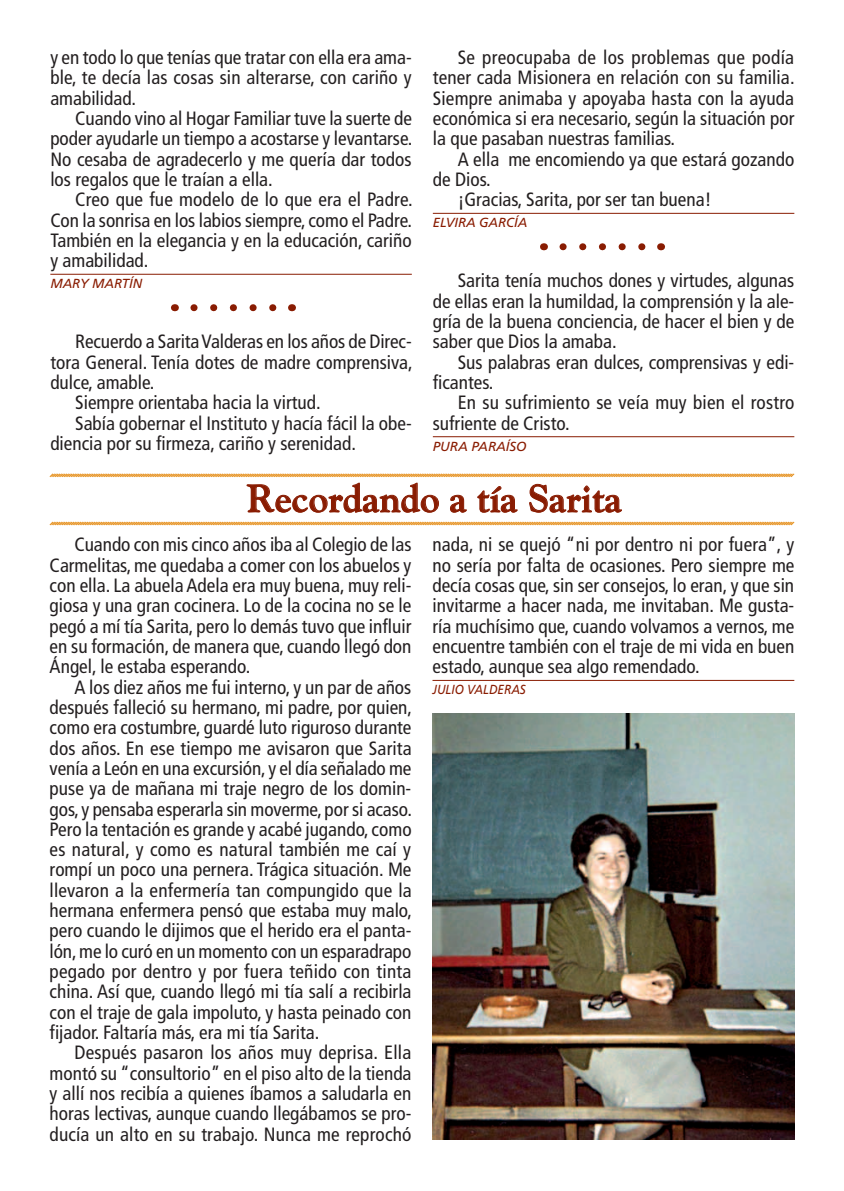
<style>
.page{position:relative;width:844px;height:1191px;background:#fff}
.page>*{position:absolute;margin:0;border:0;box-sizing:border-box;transform-origin:0 0}
.t1{font:700 38.5px "Goudy Std";color:#891c02}
.t2{font:condensed 19.25px/20.3px "Frutiger LT Std";color:#231f20;text-align:justify}
.t3{font:italic 13.12px "Frutiger LT Std";color:#891c02}
.t4{font:italic 13.12px "Frutiger LT Std";color:#891c02;scale:.9 1}
</style>
<div class="page">
<hr style="left:432px;top:680px;width:362px;height:1px;background:#891c02">
<img style="left:432px;top:714px;width:362px;height:425px">
<svg style="left:49px;top:521px;width:745px;height:5px"></svg>
<svg style="left:49px;top:473px;width:745px;height:40px"></svg>
<hr style="left:50px;top:274px;width:362px;height:1px;background:#891c02">
<hr style="left:433px;top:213px;width:361px;height:1px;background:#891c02">
<hr style="left:433px;top:436px;width:361px;height:1px;background:#891c02">
<svg style="left:194px;top:304px;width:83px;height:7px"></svg>
<svg style="left:563px;top:243px;width:83px;height:7px"></svg>
<p class="t2" style="left:50px;top:47px;width:363px">y en todo lo que tenías que tratar con ella era ama&shy;ble, te decía las cosas sin alterarse, con cariño y amabilidad.</p>
<p class="t2" style="left:50px;top:108px;width:363px;text-indent:25px">Cuando vino al Hogar Familiar tuve la suerte de poder ayudarle un tiempo a acostarse y levantarse.<br>No cesaba de agradecerlo y me quería dar todos los regalos que le traían a ella.</p>
<p class="t2" style="left:50px;top:189px;width:363px;text-indent:25px">Creo que fue modelo de lo que era el Padre.<br>Con la sonrisa en los labios siempre, como el Padre.<br>También en la elegancia y en la educación, cariño y amabilidad.</p>
<p class="t3" style="left:50px;top:276px;width:93px">MARY MARTÍN</p>
<p class="t2" style="left:75px;top:332px;width:338px">Recuerdo a Sarita Valderas en los años de Direc-</p>
<p class="t2" style="left:50px;top:352px;width:364px">tora General. Tenía dotes de madre comprensiva,</p>
<p class="t2" style="left:50px;top:372px;width:106px">dulce, amable.</p>
<p class="t2" style="left:75px;top:392px;width:247px">Siempre orientaba hacia la virtud.</p>
<p class="t2" style="left:75px;top:413px;width:338px">Sabía gobernar el Instituto y hacía fácil la obe-</p>
<p class="t2" style="left:50px;top:433px;width:307px">diencia por su firmeza, cariño y serenidad.</p>
<p class="t2" style="left:433px;top:47px;width:363px;text-indent:25px">Se preocupaba de los problemas que podía tener cada Misionera en relación con su familia.<br>Siempre animaba y apoyaba hasta con la ayuda económica si era necesario, según la situación por la que pasaban nuestras familias.</p>
<p class="t2" style="left:457px;top:149px;width:338px">A ella me encomiendo ya que estará gozando</p>
<p class="t2" style="left:433px;top:169px;width:59px">de Dios.</p>
<p class="t2" style="left:457px;top:189px;width:255px">¡Gracias, Sarita, por ser tan buena!</p>
<p class="t3" style="left:433px;top:215px;width:96px">ELVIRA GARCÍA</p>
<p class="t2" style="left:433px;top:271px;width:363px;text-indent:25px">Sarita tenía muchos dones y virtudes, algunas de ellas eran la humildad, la comprensión y la ale&shy;gría de la buena conciencia, de hacer el bien y de saber que Dios la amaba.</p>
<p class="t2" style="left:433px;top:352px;width:363px;text-indent:25px">Sus palabras eran dulces, comprensivas y edi&shy;ficantes.</p>
<p class="t2" style="left:433px;top:392px;width:363px;text-indent:25px">En su sufrimiento se veía muy bien el rostro sufriente de Cristo.</p>
<p class="t3" style="left:433px;top:438px;width:95px">PURA PARAÍSO</p>
<h1 class="t1" style="left:247px;top:475px;width:376px">Recordando a tía Sarita</h1>
<p class="t2" style="left:50px;top:535px;width:363px;text-indent:25px">Cuando con mis cinco años iba al Colegio de las Carmelitas, me quedaba a comer con los abuelos y con ella. La abuela Adela era muy buena, muy reli&shy;giosa y una gran cocinera. Lo de la cocina no se le pegó a mí tía Sarita, pero lo demás tuvo que influir en su formación, de manera que, cuando llegó don Ángel, le estaba esperando.</p>
<p class="t2" style="left:50px;top:677px;width:364px;text-indent:25px">A los diez años me fui interno, y un par de años después falleció su hermano, mi padre, por quien, como era costumbre, guardé luto riguroso durante dos años. En ese tiempo me avisaron que Sarita venía a León en una excursión, y el día señalado me puse ya de mañana mi traje negro de los domin&shy;gos, y pensaba esperarla sin moverme, por si acaso.<br>Pero la tentación es grande y acabé jugando, como es natural, y como es natural también me caí y rompí un poco una pernera. Trágica situación. Me llevaron a la enfermería tan compungido que la hermana enfermera pensó que estaba muy malo, pero cuando le dijimos que el herido era el panta&shy;lón, me lo curó en un momento con un esparadrapo pegado por dentro y por fuera teñido con tinta china. Así que, cuando llegó mi tía salí a recibirla con el traje de gala impoluto, y hasta peinado con fijador. Faltaría más, era mi tía Sarita.</p>
<p class="t2" style="left:50px;top:1042px;width:363px;text-indent:25px">Después pasaron los años muy deprisa. Ella montó su “consultorio” en el piso alto de la tienda y allí nos recibía a quienes íbamos a saludarla en horas lectivas, aunque cuando llegábamos se pro&shy;ducía un alto en su trabajo. Nunca me reprochó</p>
<p class="t2" style="left:432px;top:535px;width:363px">nada, ni se quejó “ni por dentro ni por fuera”, y no sería por falta de ocasiones. Pero siempre me decía cosas que, sin ser consejos, lo eran, y que sin invitarme a hacer nada, me invitaban. Me gusta&shy;ría muchísimo que, cuando volvamos a vernos, me encuentre también con el traje de mi vida en buen estado, aunque sea algo remendado.</p>
<p class="t4" style="left:432px;top:682px;width:105px">JULIO VALDERAS</p>
</div>
